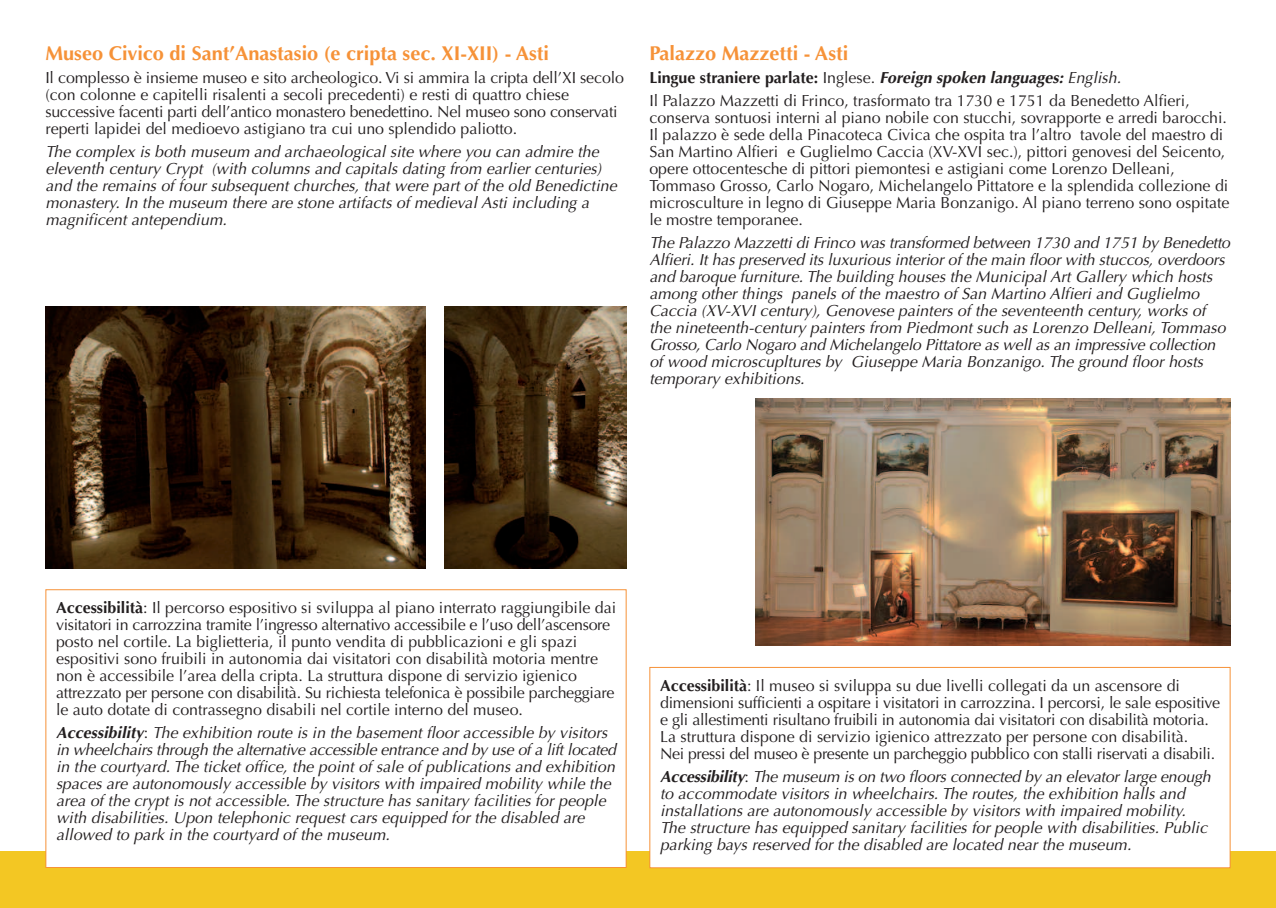
<style>
.page{position:relative;width:1276px;height:908px;background:#fff}
.page>*{position:absolute;margin:0;border:0;box-sizing:border-box;transform-origin:0 0}
.t1{font:700 20px "Optima";color:#f69238}
.t2{font:16px/17px "Optima";color:#231f20}
.t3{font:italic 16px/17px "Optima";color:#231f20}
.s1{font-weight:700}
.s2{font-weight:700;font-style:italic}
.s3{font-style:italic}
.s4{font-style:normal}
</style>
<div class="page">
<img style="left:755px;top:398px;width:475px;height:247px">
<div style="left:0;top:850px;width:1276px;height:57px;background:#f3c723"></div>
<div style="left:46px;top:590px;width:579px;height:276px;background:#fff"></div>
<div style="left:45px;top:589px;width:581px;height:278px;border:1px solid #f69238"></div>
<div style="left:650px;top:667px;width:579px;height:199px;background:#fff"></div>
<div style="left:649px;top:666px;width:581px;height:201px;border:1px solid #f69238"></div>
<img style="left:45px;top:306px;width:380px;height:262px">
<img style="left:444px;top:306px;width:182px;height:262px">
<p class="t1" style="left:45px;top:45px;width:505px">Museo Civico di Sant’Anastasio (e cripta sec. XI-XII) - Asti</p>
<p class="t2" style="left:45px;top:71px;width:580px">Il complesso è insieme museo e sito archeologico. Vi si ammira la cripta dell’XI secolo (con colonne e capitelli risalenti a secoli precedenti) e resti di quattro chiese successive facenti parti dell’antico monastero benedettino. Nel museo sono conservati reperti lapidei del medioevo astigiano tra cui uno splendido paliotto.</p>
<p class="t3" style="left:45px;top:144px;width:573px">The complex is both museum and archaeological site where you can admire the eleventh century Crypt (with columns and capitals dating from earlier centuries) and the remains of four subsequent churches, that were part of the old Benedictine monastery. In the museum there are stone artifacts of medieval Asti including a magnificent antependium.</p>
<p class="t1" style="left:649px;top:45px;width:200px">Palazzo Mazzetti - Asti</p>
<p class="t2" style="left:649px;top:68px;width:542px;line-height:22.6px"><span class="s1">Lingue straniere parlate:</span> Inglese. <span class="s2">Foreign spoken languages:</span> <span class="s3">English.<br></span>Il Palazzo Mazzetti di Frinco, trasformato tra 1730 e 1751 da Benedetto Alfieri,</p>
<p class="t2" style="left:649px;top:110px;width:582px">conserva sontuosi interni al piano nobile con stucchi, sovrapporte e arredi barocchi.<br>Il palazzo è sede della Pinacoteca Civica che ospita tra l’altro tavole del maestro di San Martino Alfieri e Guglielmo Caccia (XV-XVI sec.), pittori genovesi del Seicento, opere ottocentesche di pittori piemontesi e astigiani come Lorenzo Delleani, Tommaso Grosso, Carlo Nogaro, Michelangelo Pittatore e la splendida collezione di microsculture in legno di Giuseppe Maria Bonzanigo. Al piano terreno sono ospitate le mostre temporanee.</p>
<p class="t3" style="left:649px;top:235px;width:582px">The Palazzo Mazzetti di Frinco was transformed between 1730 and 1751 by Benedetto Alfieri. It has preserved its luxurious interior of the main floor with stuccos, overdoors and baroque furniture. The building houses the Municipal Art Gallery which hosts among other things panels of the maestro of San Martino Alfieri and Guglielmo Caccia (XV-XVI century), Genovese painters of the seventeenth century, works of the nineteenth-century painters from Piedmont such as Lorenzo Delleani, Tommaso Grosso, Carlo Nogaro and Michelangelo Pittatore as well as an impressive collection of wood microscupltures by Giuseppe Maria Bonzanigo. The ground floor hosts temporary exhibitions.</p>
<p class="t2" style="left:56px;top:600px;width:561px"><span class="s1">Accessibilità</span>: Il percorso espositivo si sviluppa al piano interrato raggiungibile dai visitatori in carrozzina tramite l’ingresso alternativo accessibile e l’uso dell’ascensore posto nel cortile. La biglietteria, il punto vendita di pubblicazioni e gli spazi espositivi sono fruibili in autonomia dai visitatori con disabilità motoria mentre non è accessibile l’area della cripta. La struttura dispone di servizio igienico attrezzato per persone con disabilità. Su richiesta telefonica è possibile parcheggiare le auto dotate di contrassegno disabili nel cortile interno del museo.</p>
<p class="t3" style="left:56px;top:725px;width:561px"><span class="s1">Accessibility</span><span class="s4">:</span> The exhibition route is in the basement floor accessible by visitors in wheelchairs through the alternative accessible entrance and by use of a lift located in the courtyard. The ticket office, the point of sale of publications and exhibition spaces are autonomously accessible by visitors with impaired mobility while the area of the crypt is not accessible. The structure has sanitary facilities for people with disabilities. Upon telephonic request cars equipped for the disabled are allowed to park in the courtyard of the museum.</p>
<p class="t2" style="left:660px;top:678px;width:561px"><span class="s1">Accessibilità</span>: Il museo si sviluppa su due livelli collegati da un ascensore di dimensioni sufficienti a ospitare i visitatori in carrozzina. I percorsi, le sale espositive e gli allestimenti risultano fruibili in autonomia dai visitatori con disabilità motoria.<br>La struttura dispone di servizio igienico attrezzato per persone con disabilità.<br>Nei pressi del museo è presente un parcheggio pubblico con stalli riservati a disabili.</p>
<p class="t3" style="left:660px;top:769px;width:552px"><span class="s1">Accessibility</span><span class="s4">:</span> The museum is on two floors connected by an elevator large enough to accommodate visitors in wheelchairs. The routes, the exhibition halls and installations are autonomously accessible by visitors with impaired mobility.<br>The structure has equipped sanitary facilities for people with disabilities. Public parking bays reserved for the disabled are located near the museum.</p>
</div>
